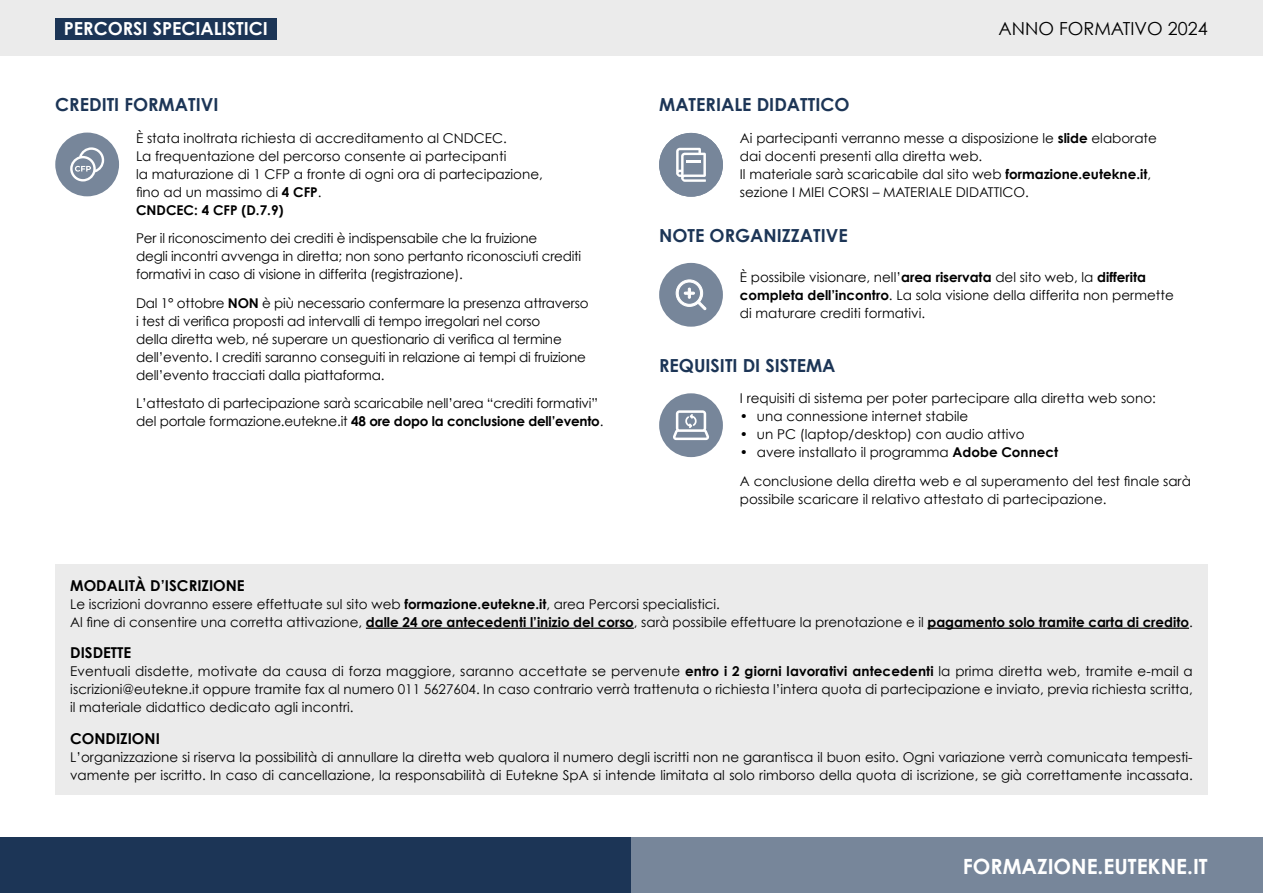
<style>
.page{position:relative;width:1263px;height:893px;background:#fff}
.page>*{position:absolute;margin:0;border:0;box-sizing:border-box;transform-origin:0 0}
.t1{font:700 21px "Century Gothic Pro";color:#fff}
.t2{font:700 18px "Century Gothic";color:#1c3556}
.t3{font:700 18px "Century Gothic";color:#fff}
.t4{font:18px "Century Gothic";color:#000}
.t5{font:700 15px "Century Gothic";color:#000}
.t6{font:13.5px/18px "Century Gothic";color:#000}
.s1{font-weight:700}
</style>
<div class="page">
<div style="left:0;top:0;width:1263px;height:55px;background:#ebebeb"></div>
<div style="left:0;top:838px;width:631px;height:55px;background:#1c3556"></div>
<div style="left:631px;top:838px;width:632px;height:55px;background:#77869a"></div>
<div style="left:55px;top:18px;width:221px;height:21px;background:#1c3556"></div>
<div style="left:55px;top:133px;width:64px;height:63px;background:#77869a;border-radius:50%"></div>
<svg style="left:70px;top:147px;width:34px;height:34px"></svg>
<div style="left:659px;top:263px;width:64px;height:64px;background:#77869a;border-radius:50%"></div>
<svg style="left:676px;top:279px;width:30px;height:31px"></svg>
<div style="left:659px;top:393px;width:64px;height:64px;background:#77869a;border-radius:50%"></div>
<svg style="left:673px;top:410px;width:36px;height:30px"></svg>
<div style="left:659px;top:133px;width:64px;height:64px;background:#77869a;border-radius:50%"></div>
<svg style="left:676px;top:148px;width:30px;height:34px"></svg>
<div style="left:55px;top:564px;width:1153px;height:231px;background:#ebebeb"></div>
<hr style="left:366px;top:628px;width:268px;height:1px;background:#000">
<hr style="left:927px;top:628px;width:262px;height:1px;background:#000">
<h2 class="t3" style="left:64px;top:17px;width:206px">PERCORSI SPECIALISTICI</h2>
<h2 class="t4" style="left:998px;top:18px;width:211px">ANNO FORMATIVO 2024</h2>
<h2 class="t2" style="left:55px;top:93px;width:165px">CREDITI FORMATIVI</h2>
<p class="t6" style="left:136px;top:129px;width:408px">È stata inoltrata richiesta di accreditamento al CNDCEC.<br>La frequentazione del percorso consente ai partecipanti<br>la maturazione di 1 CFP a fronte di ogni ora di partecipazione, fino ad un massimo di <span class="s1">4 CFP</span>.<br><span class="s1">CNDCEC: 4 CFP (D.7.9)</span></p>
<p class="t6" style="left:136px;top:229px;width:447px">Per il riconoscimento dei crediti è indispensabile che la fruizione<br>degli incontri avvenga in diretta; non sono pertanto riconosciuti crediti formativi in caso di visione in differita (registrazione).</p>
<p class="t6" style="left:136px;top:294px;width:454px">Dal 1° ottobre <span class="s1">NON</span> è più necessario confermare la presenza attraverso i test di verifica proposti ad intervalli di tempo irregolari nel corso<br>della diretta web, né superare un questionario di verifica al termine dell’evento. I crediti saranno conseguiti in relazione ai tempi di fruizione dell’evento tracciati dalla piattaforma.</p>
<p class="t6" style="left:136px;top:394px;width:469px">L’attestato di partecipazione sarà scaricabile nell’area “crediti formativi” del portale formazione.eutekne.it <span class="s1">48 ore dopo la conclusione dell’evento</span>.</p>
<h2 class="t2" style="left:659px;top:93px;width:192px">MATERIALE DIDATTICO</h2>
<p class="t6" style="left:740px;top:129px;width:418px">Ai partecipanti verranno messe a disposizione le <span class="s1">slide</span> elaborate dai docenti presenti alla diretta web.<br>Il materiale sarà scaricabile dal sito web <span class="s1">formazione.eutekne.it</span>, sezione I MIEI CORSI – MATERIALE DIDATTICO.</p>
<h2 class="t2" style="left:659px;top:224px;width:190px">NOTE ORGANIZZATIVE</h2>
<p class="t6" style="left:740px;top:268px;width:435px">È possibile visionare, nell’<span class="s1">area riservata</span> del sito web, la <span class="s1">differita completa dell’incontro</span>. La sola visione della differita non permette di maturare crediti formativi.</p>
<h2 class="t2" style="left:659px;top:354px;width:178px">REQUISITI DI SISTEMA</h2>
<p class="t6" style="left:740px;top:389px;width:417px">I requisiti di sistema per poter partecipare alla diretta web sono:</p>
<p class="t6" style="left:740px;top:407px;width:230px">• una connessione internet stabile</p>
<p class="t6" style="left:740px;top:425px;width:286px">• un PC (laptop/desktop) con audio attivo</p>
<p class="t6" style="left:740px;top:438px;width:452px;line-height:28.5px">• avere installato il programma <span class="s1">Adobe Connect<br></span>A conclusione della diretta web e al superamento del test finale sarà</p>
<p class="t6" style="left:740px;top:490px;width:368px">possibile scaricare il relativo attestato di partecipazione.</p>
<p class="t5" style="left:70px;top:576px;width:176px">MODALITÀ D’ISCRIZIONE</p>
<p class="t6" style="left:70px;top:595px;width:1124px">Le iscrizioni dovranno essere effettuate sul sito web <span class="s1">formazione.eutekne.it</span>, area Percorsi specialistici.<br>Al fine di consentire una corretta attivazione, <span class="s1">dalle 24 ore antecedenti l’inizio del corso</span>, sarà possibile effettuare la prenotazione e il <span class="s1">pagamento solo tramite carta di credito</span>.</p>
<p class="t5" style="left:70px;top:644px;width:63px">DISDETTE</p>
<p class="t6" style="left:70px;top:662px;width:1124px;text-align:justify">Eventuali disdette, motivate da causa di forza maggiore, saranno accettate se pervenute <span class="s1">entro i 2 giorni lavorativi antecedenti</span> la prima diretta web, tramite e-mail a iscrizioni@eutekne.it oppure tramite fax al numero 011 5627604. In caso contrario verrà trattenuta o richiesta l’intera quota di partecipazione e inviato, previa richiesta scritta, il materiale didattico dedicato agli incontri.</p>
<p class="t5" style="left:70px;top:729px;width:91px">CONDIZIONI</p>
<p class="t6" style="left:70px;top:748px;width:1124px">L’organizzazione si riserva la possibilità di annullare la diretta web qualora il numero degli iscritti non ne garantisca il buon esito. Ogni variazione verrà comunicata tempesti&shy;vamente per iscritto. In caso di cancellazione, la responsabilità di Eutekne SpA si intende limitata al solo rimborso della quota di iscrizione, se già correttamente incassata.</p>
<h1 class="t1" style="left:963px;top:853px;width:246px">FORMAZIONE.EUTEKNE.IT</h1>
</div>
